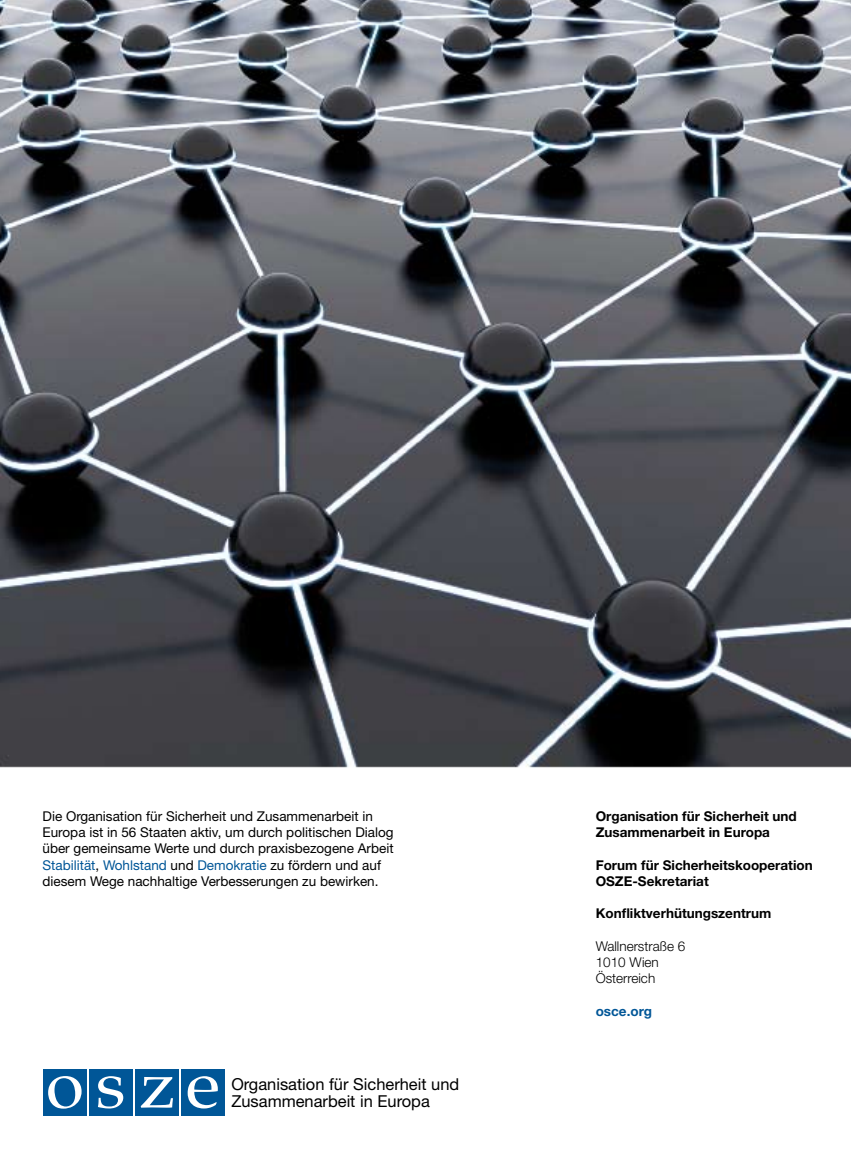
<style>
.page{position:relative;width:851px;height:1149px;background:#fff}
.page>*{position:absolute;margin:0;border:0;box-sizing:border-box;transform-origin:0 0}
.t1{font:16.5px/17.1px "Helvetica Neue LT Pro";color:#000}
.t2{font:13.5px/16.2px "Helvetica Neue LT Pro";color:#000}
.t3{font:700 13.5px/16.2px "Helvetica Neue LT Pro";color:#000}
.t4{font:300 13.5px/16.2px "Helvetica Neue LT Pro";color:#000}
.t5{font:700 13.5px "Helvetica Neue LT Pro";color:#005697}
.s1{color:#005697}
</style>
<div class="page">
<img style="left:0;top:0;width:850px;height:1116px">
<div style="left:43px;top:1068px;width:43px;height:47px;background:#005697"></div>
<div style="left:89px;top:1068px;width:43px;height:47px;background:#005697"></div>
<div style="left:135px;top:1068px;width:43px;height:47px;background:#005697"></div>
<div style="left:181px;top:1068px;width:43px;height:47px;background:#005697"></div>
<svg style="left:188px;top:1076px;width:30px;height:32px"></svg>
<svg style="left:98px;top:1076px;width:25px;height:32px"></svg>
<svg style="left:48px;top:1076px;width:34px;height:32px"></svg>
<svg style="left:141px;top:1077px;width:32px;height:30px"></svg>
<p class="t2" style="left:43px;top:807px;width:352px">Die Organisation für Sicherheit und Zusammenarbeit in Europa ist in 56 Staaten aktiv, um durch politischen Dialog über gemeinsame Werte und durch praxisbezogene Arbeit <span class="s1">Stabilität</span>, <span class="s1">Wohlstand</span> und <span class="s1">Demokratie</span> zu fördern und auf diesem Wege nachhaltige Verbesserungen zu bewirken.</p>
<p class="t1" style="left:231px;top:1074px;width:229px">Organisation für Sicherheit und<br>Zusammenarbeit in Europa</p>
<p class="t3" style="left:595px;top:807px;width:202px">Organisation für Sicherheit und<br>Zusammenarbeit in Europa</p>
<p class="t3" style="left:595px;top:856px;width:218px">Forum für Sicherheitskooperation<br>OSZE-Sekretariat</p>
<p class="t3" style="left:595px;top:904px;width:177px">Konfliktverhütungszentrum</p>
<p class="t4" style="left:595px;top:937px;width:91px">Wallnerstraße 6<br>1010 Wien<br>Österreich</p>
<p class="t5" style="left:595px;top:1001px;width:58px">osce.org</p>
</div>
